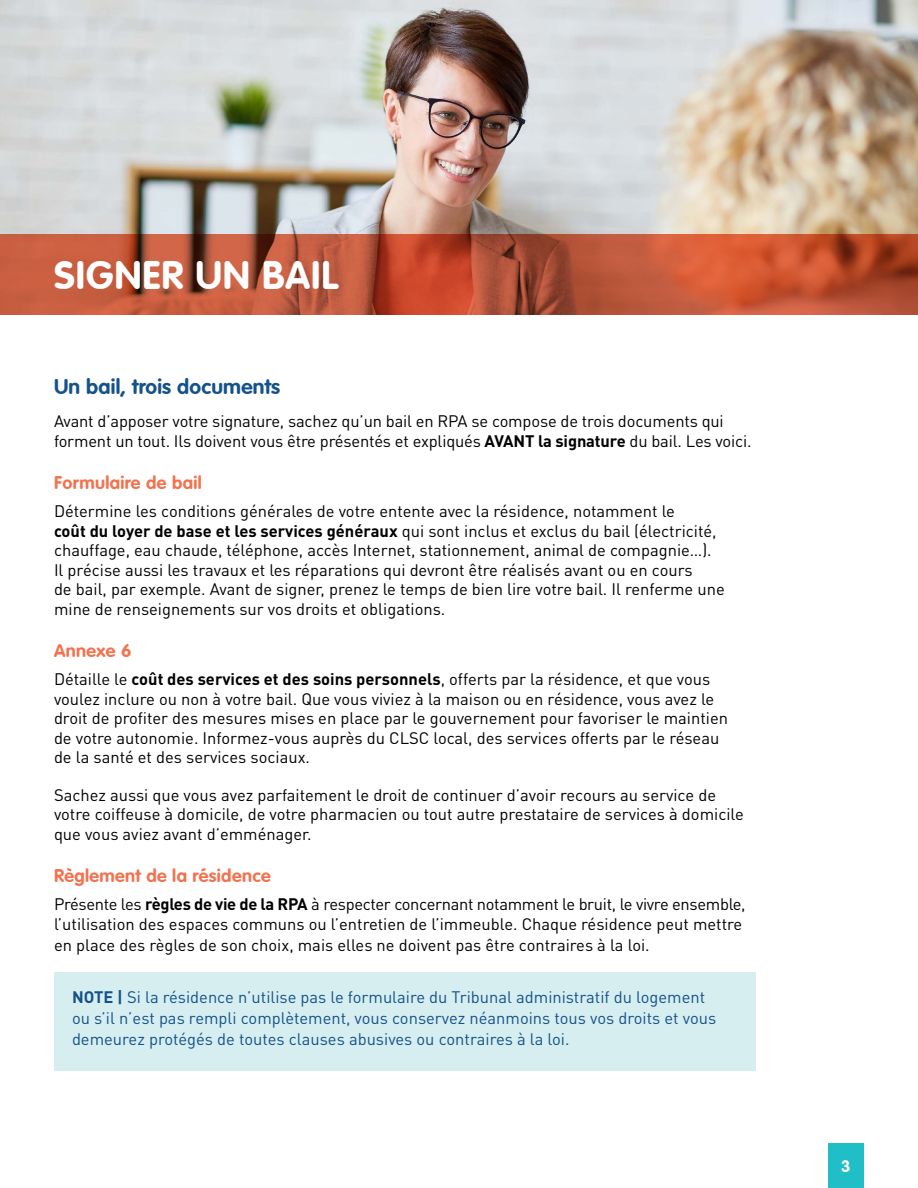
<style>
.page{position:relative;width:918px;height:1188px;background:#fff}
.page>*{position:absolute;margin:0;border:0;box-sizing:border-box;transform-origin:0 0}
.t1{font:700 39px "VAG Rounded";letter-spacing:.025em;color:#fff}
.t2{font:700 21px "VAG Rounded";letter-spacing:.01em;color:#155289}
.t3{font:700 18px "VAG Rounded";letter-spacing:.02em;color:#f3724e}
.t4{font:16.5px/19.5px "DINOT";color:#000}
.t5{font:16.5px/21px "DINOT";color:#155289}
.t6{font:700 16.5px "VAG Rounded";color:#fff}
.s1{font-weight:700}
</style>
<div class="page">
<img style="left:0;top:0;width:918px;height:234px">
<svg style="left:0;top:234px;width:918px;height:81px;background:#bb5336"></svg>
<div style="left:54px;top:972px;width:702px;height:99px;background:#d6eef0"></div>
<div style="left:828px;top:1143px;width:36px;height:45px;background:#20bec6"></div>
<h1 class="t1" style="left:54px;top:253px;width:286px">SIGNER UN BAIL</h1>
<p class="t2" style="left:54px;top:374px;width:228px">Un bail, trois documents</p>
<p class="t4" style="left:54px;top:411px;width:699px">Avant d’apposer votre signature, sachez qu’un bail en RPA se compose de trois documents qui forment un tout. Ils doivent vous être présentés et expliqués <span class="s1">AVANT la signature</span> du bail. Les voici.</p>
<p class="t3" style="left:54px;top:472px;width:149px">Formulaire de bail</p>
<p class="t4" style="left:54px;top:501px;width:672px">Détermine les conditions générales de votre entente avec la résidence, notamment le<br><span class="s1">coût du loyer de base et les services généraux</span> qui sont inclus et exclus du bail (électricité, chauffage, eau chaude, téléphone, accès Internet, stationnement, animal de compagnie…).<br>Il précise aussi les travaux et les réparations qui devront être réalisés avant ou en cours<br>de bail, par exemple. Avant de signer, prenez le temps de bien lire votre bail. Il renferme une mine de renseignements sur vos droits et obligations.</p>
<p class="t3" style="left:54px;top:640px;width:79px">Annexe 6</p>
<p class="t4" style="left:54px;top:669px;width:676px">Détaille le <span class="s1">coût des services et des soins personnels</span>, offerts par la résidence, et que vous voulez inclure ou non à votre bail. Que vous viviez à la maison ou en résidence, vous avez le droit de profiter des mesures mises en place par le gouvernement pour favoriser le maintien de votre autonomie. Informez-vous auprès du CLSC local, des services offerts par le réseau de la santé et des services sociaux.</p>
<p class="t4" style="left:54px;top:784px;width:691px">Sachez aussi que vous avez parfaitement le droit de continuer d’avoir recours au service de votre coiffeuse à domicile, de votre pharmacien ou tout autre prestataire de services à domicile que vous aviez avant d’emménager.</p>
<p class="t3" style="left:54px;top:865px;width:218px">Règlement de la résidence</p>
<p class="t4" style="left:54px;top:893px;width:693px;line-height:20.2px">Présente les <span class="s1">règles de vie de la RPA</span> à respecter concernant notamment le bruit, le vivre ensemble, l’utilisation des espaces communs ou l’entretien de l’immeuble. Chaque résidence peut mettre en place des règles de son choix, mais elles ne doivent pas être contraires à la loi.</p>
<p class="t5" style="left:72px;top:985px;width:646px"><span class="s1">NOTE |</span> Si la résidence n’utilise pas le formulaire du Tribunal administratif du logement ou s’il n’est pas rempli complètement, vous conservez néanmoins tous vos droits et vous demeurez protégés de toutes clauses abusives ou contraires à la loi.</p>
<p class="t6" style="left:841px;top:1156px;width:11px">3</p>
</div>
